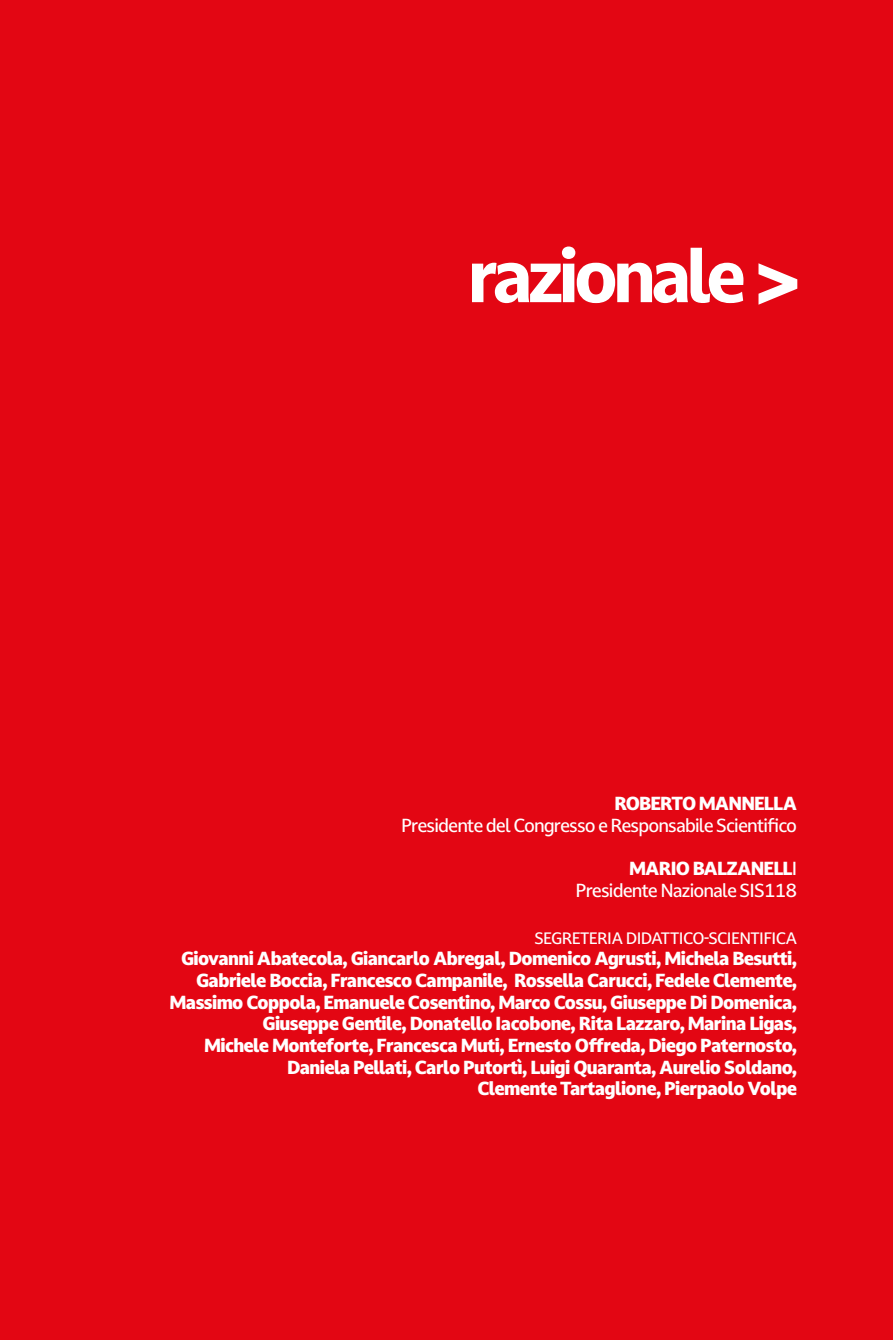
<style>
.page{position:relative;width:893px;height:1340px;background:#fff}
.page>*{position:absolute;margin:0;border:0;box-sizing:border-box;transform-origin:0 0}
.t1{font:900 18px/21.6px "Darkmode Darkmode On";letter-spacing:-.04em;color:#fff;text-align:right}
.t2{font:500 18px/21.6px "Darkmode Darkmode On";letter-spacing:-.05em;color:#fff;text-align:right}
.t3{font:500 15.75px "Darkmode Darkmode On";letter-spacing:-.04em;color:#fff}
.s1{font-weight:900}
</style>
<div class="page">
<div style="left:0;top:0;width:893px;height:1339px;background:#e30613"></div>
<svg style="left:472px;top:246px;width:271px;height:57px"></svg>
<svg style="left:758px;top:263px;width:39px;height:42px"></svg>
<p class="t1" style="left:614px;top:792px;width:184px">ROBERTO MANNELLA</p>
<p class="t2" style="left:401px;top:814px;width:398px">Presidente del Congresso e Responsabile Scientifico</p>
<p class="t2" style="left:576px;top:857px;width:223px"><span class="s1">MARIO BALZANELL</span>I<br>Presidente Nazionale SIS118</p>
<p class="t3" style="left:534px;top:927px;width:264px">SEGRETERIA DIDATTICO-SCIENTIFICA</p>
<p class="t1" style="left:170px;top:947px;width:629px">Giovanni Abatecola, Giancarlo Abregal, Domenico Agrusti, Michela Besutti, Gabriele Boccia, Francesco Campanile, Rossella Carucci, Fedele Clemente, Massimo Coppola, Emanuele Cosentino, Marco Cossu, Giuseppe Di Domenica, Giuseppe Gentile, Donatello Iacobone, Rita Lazzaro, Marina Ligas,<br>Michele Monteforte, Francesca Muti, Ernesto Offreda, Diego Paternosto, Daniela Pellati, Carlo Putortì, Luigi Quaranta, Aurelio Soldano,<br>Clemente Tartaglione, Pierpaolo Volpe</p>
</div>
